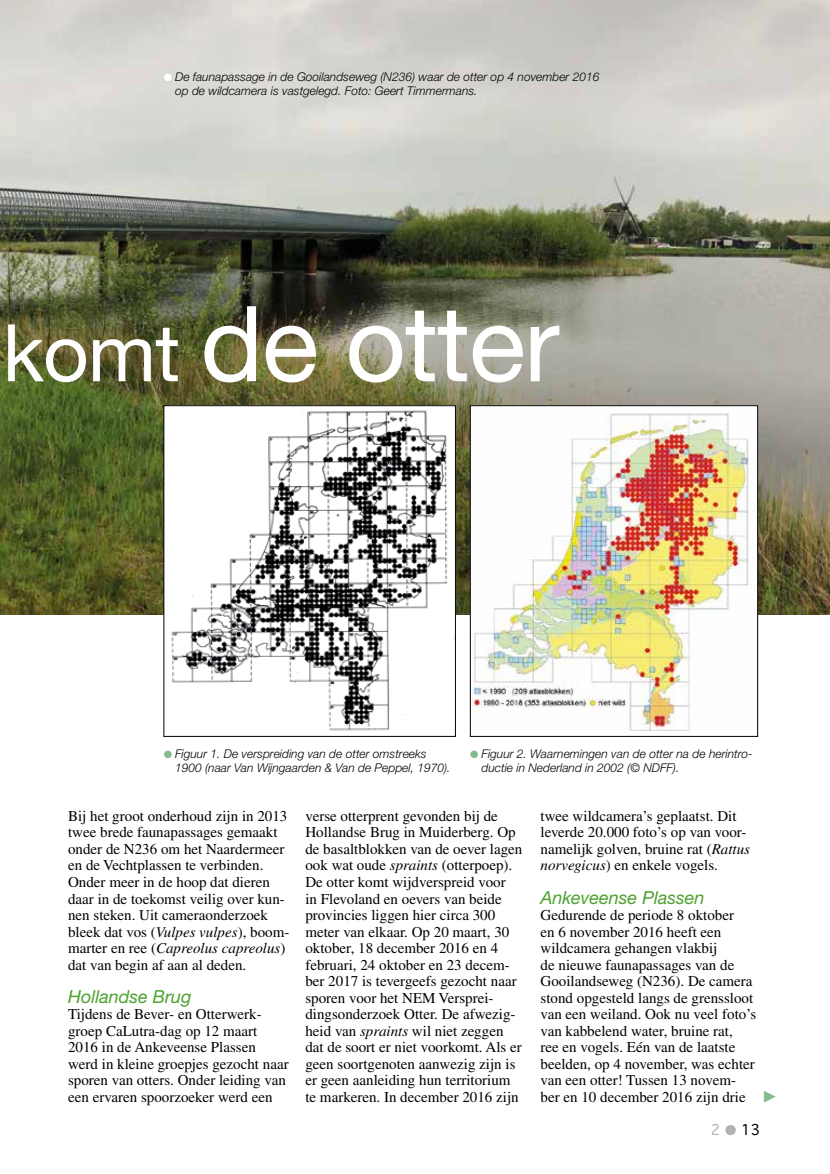
<style>
.page{position:relative;width:830px;height:1174px;background:#fff}
.page>*{position:absolute;margin:0;border:0;box-sizing:border-box;transform-origin:0 0}
.t1{font:105px "Helvetica Neue LT Std";letter-spacing:-.01em;color:#fff}
.t2{font:italic 18px "Helvetica Neue LT Std";color:#4ca22f}
.t3{font:15px/16.5px "Times LT Std";color:#000}
.t4{font:14.25px "Geneva";color:#000}
.t5{font:italic 300 12px/14.4px "Helvetica Neue LT Std";color:#000}
.s1{color:#fff}
.s2{font-size:79.5px}
.s3{color:#84ba8f}
.s4{font-style:italic}
.s5{color:#b3b2b2}
</style>
<div class="page">
<img style="left:0;top:0;width:829px;height:614px">
<img style="left:472px;top:407px;width:283px;height:324px">
<div style="left:470px;top:405px;width:287px;height:331px;border:1px solid #000"></div>
<img style="left:169px;top:407px;width:284px;height:324px">
<div style="left:163px;top:405px;width:292px;height:331px;border:1px solid #000"></div>
<p class="t5" style="left:175px;top:69px;width:425px;text-indent:-11px"><span class="s1">●</span> De faunapassage in de Gooilandseweg (N236) waar de otter op 4 november 2016 op de wildcamera is vastgelegd. Foto: Geert Timmermans.</p>
<h1 class="t1" style="left:3px;top:281px;width:558px"><span class="s2">komt</span> de otter</h1>
<p class="t5" style="left:175px;top:746px;width:277px;text-indent:-11px"><span class="s3">●</span> Figuur 1. De verspreiding van de otter omstreeks<br>1900 (naar Van Wijngaarden &amp; Van de Peppel, 1970).</p>
<p class="t5" style="left:481px;top:746px;width:272px;text-indent:-11px"><span class="s3">●</span> Figuur 2. Waarnemingen van de otter na de herintro&shy;ductie in Nederland in 2002 (© NDFF).</p>
<p class="t3" style="left:68px;top:807px;width:223px">Bij het groot onderhoud zijn in 2013 twee brede faunapassages gemaakt onder de N236 om het Naardermeer en de Vechtplassen te verbinden.<br>Onder meer in de hoop dat dieren daar in de toekomst veilig over kun&shy;nen steken. Uit cameraonderzoek bleek dat vos (<span class="s4">Vulpes vulpes</span>), boom&shy;marter en ree (<span class="s4">Capreolus capreolus</span>) dat van begin af aan al deden.</p>
<p class="t2" style="left:68px;top:985px;width:125px">Hollandse Brug</p>
<p class="t3" style="left:68px;top:1005px;width:222px">Tijdens de Bever- en Otterwerk&shy;groep CaLutra-dag op 12 maart<br>2016 in de Ankeveense Plassen werd in kleine groepjes gezocht naar sporen van otters. Onder leiding van een ervaren spoorzoeker werd een</p>
<p class="t3" style="left:305px;top:807px;width:218px">verse otterprent gevonden bij de Hollandse Brug in Muiderberg. Op de basaltblokken van de oever lagen ook wat oude <span class="s4">spraints</span> (otterpoep).<br>De otter komt wijdverspreid voor<br>in Flevoland en oevers van beide provincies liggen hier circa 300 meter van elkaar. Op 20 maart, 30 oktober, 18 december 2016 en 4 februari, 24 oktober en 23 decem&shy;ber 2017 is tevergeefs gezocht naar sporen voor het NEM Versprei&shy;dingsonderzoek Otter. De afwezig&shy;heid van <span class="s4">spraints</span> wil niet zeggen dat de soort er niet voorkomt. Als er geen soortgenoten aanwezig zijn is er geen aanleiding hun territorium te markeren. In december 2016 zijn</p>
<p class="t3" style="left:540px;top:807px;width:211px">twee wildcamera’s geplaatst. Dit leverde 20.000 foto’s op van voor&shy;namelijk golven, bruine rat (<span class="s4">Rattus norvegicus</span>) en enkele vogels.</p>
<p class="t2" style="left:540px;top:886px;width:165px">Ankeveense Plassen</p>
<p class="t3" style="left:540px;top:906px;width:217px">Gedurende de periode 8 oktober<br>en 6 november 2016 heeft een wildcamera gehangen vlakbij<br>de nieuwe faunapassages van de<br>Gooilandseweg (N236). De camera stond opgesteld langs de grenssloot van een weiland. Ook nu veel foto’s van kabbelend water, bruine rat,<br>ree en vogels. Eén van de laatste beelden, op 4 november, was echter van een otter! Tussen 13 novem&shy;ber en 10 december 2016 zijn drie</p>
<p class="t4" style="left:710px;top:1121px;width:51px"><span class="s5">2</span> <span class="s5">●</span> 13</p>
</div>
